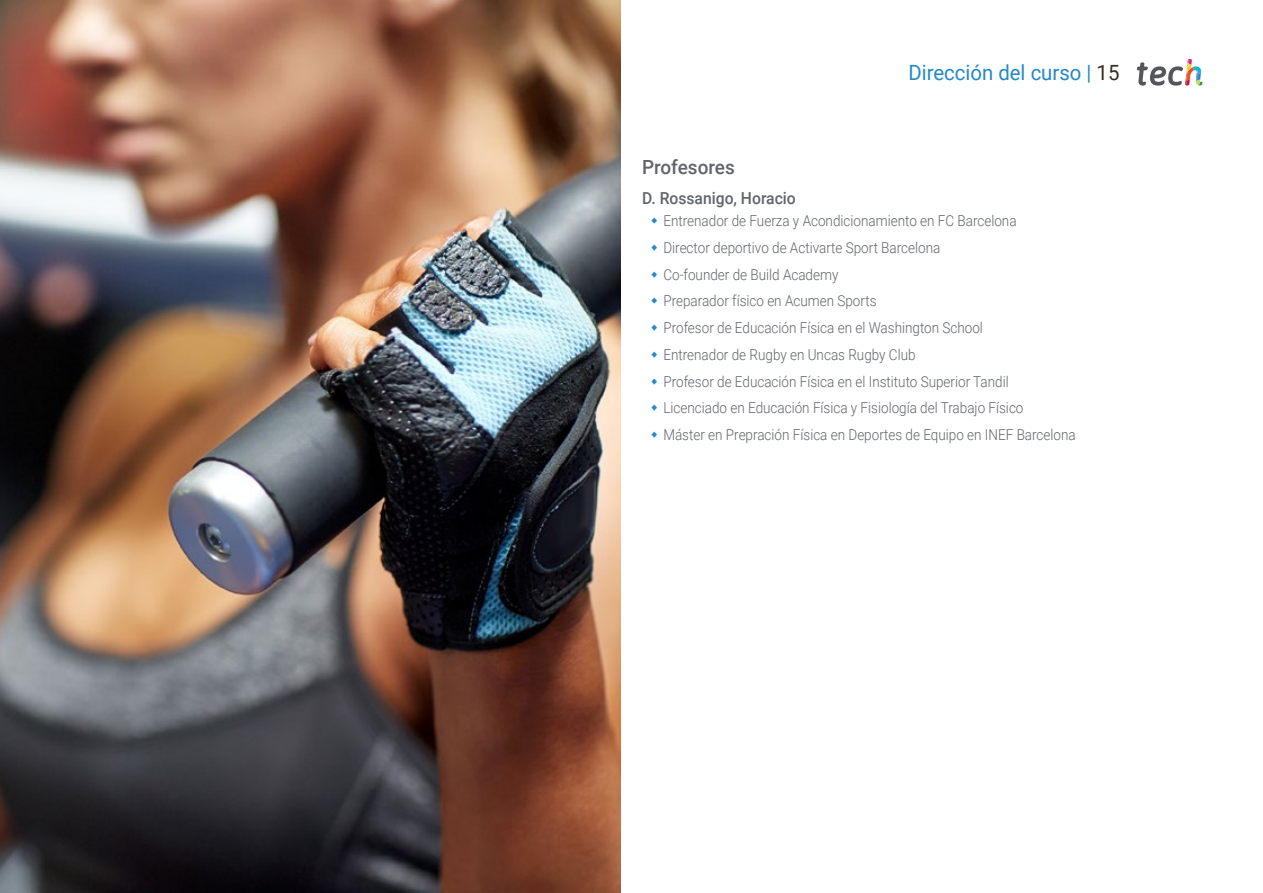
<style>
.page{position:relative;width:1263px;height:893px;background:#fff}
.page>*{position:absolute;margin:0;border:0;box-sizing:border-box;transform-origin:0 0}
.t1{font:21px "Roboto";color:#2488c9}
.t2{font:500 19.5px "Roboto";color:#61646a}
.t3{font:500 16.5px "Roboto";color:#61646a;scale:.95 1}
.t4{font:300 15px/26.7px "Roboto";color:#61646a;scale:.9 1}
.s1{color:#312e20}
</style>
<div class="page">
<img style="left:0;top:0;width:621px;height:893px">
<svg style="left:1137px;top:59px;width:65px;height:27px"></svg>
<h1 class="t1" style="left:908px;top:57px;width:213px">Dirección del curso | <span class="s1">15</span></h1>
<h2 class="t2" style="left:642px;top:154px;width:94px">Profesores</h2>
<p class="t3" style="left:642px;top:186px;width:163px">D. Rossanigo, Horacio</p>
<p class="t4" style="left:663px;top:207px;width:460px">Entrenador de Fuerza y Acondicionamiento en FC Barcelona<br>Director deportivo de Activarte Sport Barcelona<br>Co-founder de Build Academy<br>Preparador físico en Acumen Sports<br>Profesor de Educación Física en el Washington School<br>Entrenador de Rugby en Uncas Rugby Club<br>Profesor de Educación Física en el Instituto Superior Tandil Licenciado en Educación Física y Fisiología del Trabajo Físico<br>Máster en Prepración Física en Deportes de Equipo en INEF Barcelona</p>
</div>
